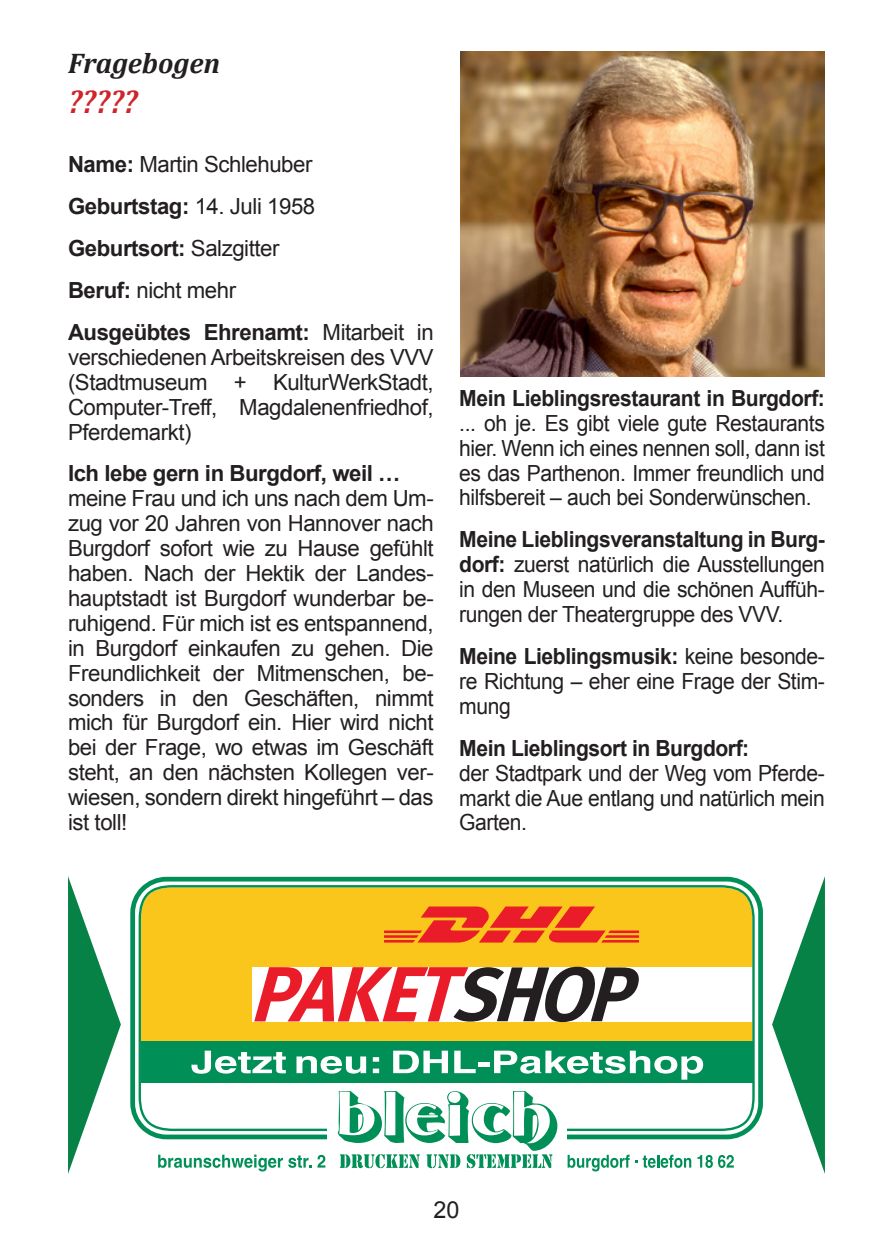
<style>
.page{position:relative;width:893px;height:1259px;background:#fff}
.page>*{position:absolute;margin:0;border:0;box-sizing:border-box;transform-origin:0 0}
.t1{font:italic 700 33px "Cambria";color:#d1232a;scale:.96 1}
.t2{font:italic 700 28.5px "Cambria";letter-spacing:-.005em;color:#231f20}
.t3{font:23.4px "Arial";color:#231f20}
.t4{font:22.2px/24.9px "Arial";letter-spacing:-.02em;color:#231f20;text-align:justify}
.t5{font:22.2px/24.9px "Arial";letter-spacing:-.02em;color:#231f20;text-align:justify;scale:.95 1}
.t6{font:700 22.2px "Arial";letter-spacing:-.02em;color:#231f20;scale:.95 1}
.t7{font:700 22.2px "Arial";letter-spacing:-.02em;color:#231f20}
.s1{font-weight:700}
</style>
<div class="page">
<svg style="left:130px;top:877px;width:633px;height:262px"></svg>
<svg style="left:158px;top:876px;width:576px;height:296px"></svg>
<svg style="left:68px;top:876px;width:53px;height:298px"></svg>
<svg style="left:772px;top:876px;width:53px;height:298px"></svg>
<img style="left:460px;top:51px;width:364px;height:325px">
<p class="t2" style="left:68px;top:43px;width:154px">Fragebogen</p>
<h1 class="t1" style="left:68px;top:79px;width:74px">?????</h1>
<p class="t4" style="left:68px;top:144px;width:367px;line-height:42px;text-align:left"><span class="s1">Name:</span> Martin Schlehuber<br><span class="s1">Geburtstag:</span> 14. Juli 1958<br><span class="s1">Geburtsort:</span> Salzgitter<br><span class="s1">Beruf:</span> nicht mehr<br><span class="s1">Ausgeübtes Ehrenamt:</span> Mitarbeit in</p>
<p class="t4" style="left:68px;top:345px;width:367px">verschiedenen Arbeitskreisen des VVV (Stadtmuseum + KulturWerkStadt, Computer-Treff, Magdalenenfriedhof, Pferdemarkt)</p>
<p class="t7" style="left:68px;top:459px;width:334px">Ich lebe gern in Burgdorf, weil …</p>
<p class="t4" style="left:68px;top:486px;width:367px">meine Frau und ich uns nach dem Um&shy;zug vor 20 Jahren von Hannover nach Burgdorf sofort wie zu Hause gefühlt haben. Nach der Hektik der Landes&shy;hauptstadt ist Burgdorf wunderbar be&shy;ruhigend. Für mich ist es entspannend, in Burgdorf einkaufen zu gehen. Die Freundlichkeit der Mitmenschen, be&shy;sonders in den Geschäften, nimmt mich für Burgdorf ein. Hier wird nicht bei der Frage, wo etwas im Geschäft steht, an den nächsten Kollegen ver&shy;wiesen, sondern direkt hingeführt – das ist toll!</p>
<p class="t6" style="left:459px;top:383px;width:386px">Mein Lieblingsrestaurant in Burgdorf:</p>
<p class="t5" style="left:459px;top:411px;width:386px">... oh je. Es gibt viele gute Restaurants hier. Wenn ich eines nennen soll, dann ist es das Parthenon. Immer freundlich und hilfsbereit – auch bei Sonderwünschen.</p>
<p class="t5" style="left:459px;top:527px;width:386px"><span class="s1">Meine Lieblingsveranstaltung in Burg&shy;dorf:</span> zuerst natürlich die Ausstellungen in den Museen und die schönen Auffüh&shy;rungen der Theatergruppe des VVV.</p>
<p class="t5" style="left:459px;top:644px;width:386px"><span class="s1">Meine Lieblingsmusik:</span> keine besonde&shy;re Richtung – eher eine Frage der Stim&shy;mung</p>
<p class="t6" style="left:459px;top:733px;width:307px">Mein Lieblingsort in Burgdorf:</p>
<p class="t5" style="left:459px;top:760px;width:386px">der Stadtpark und der Weg vom Pferde&shy;markt die Aue entlang und natürlich mein Garten.</p>
<p class="t3" style="left:433px;top:1194px;width:28px">20</p>
</div>
